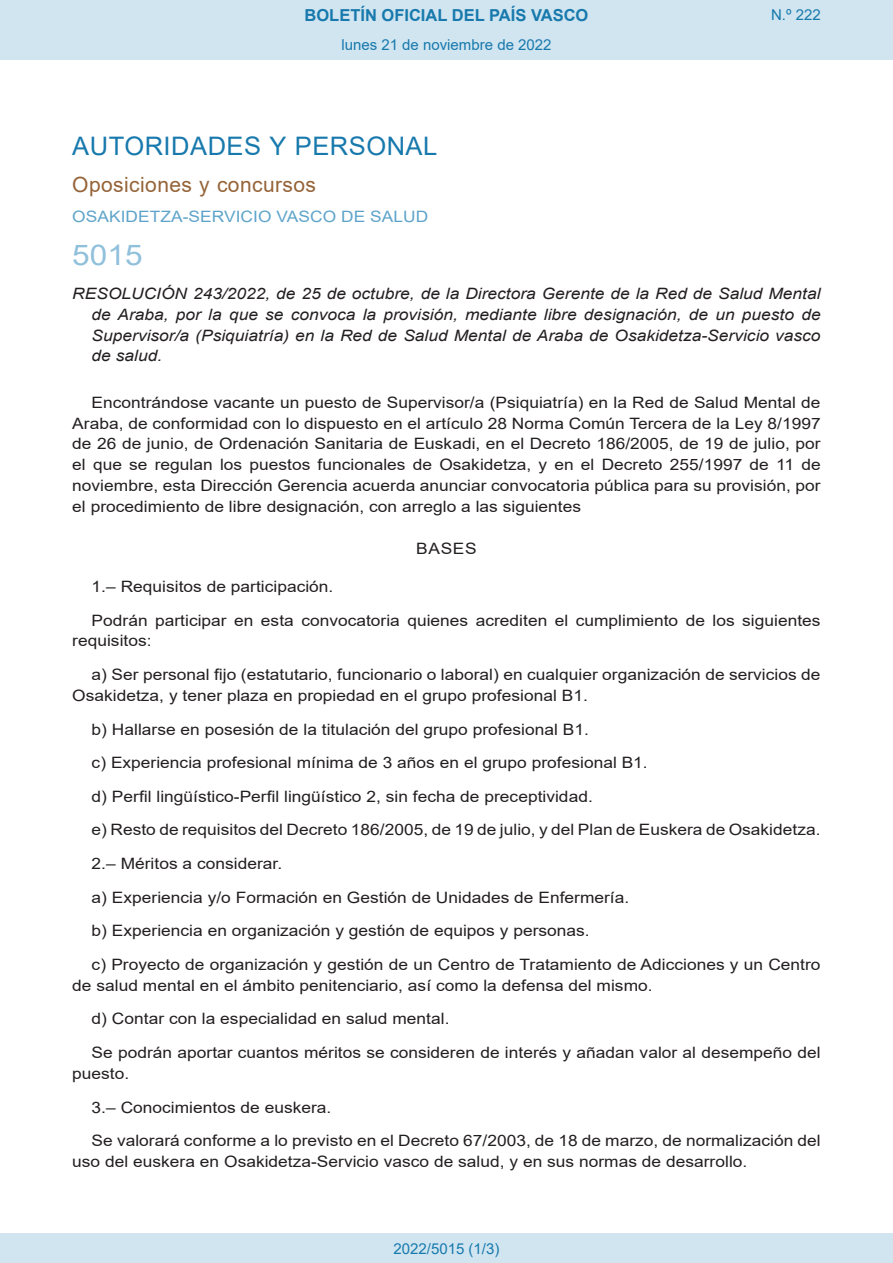
<style>
.page{position:relative;width:893px;height:1263px;background:#fff}
.page>*{position:absolute;margin:0;border:0;box-sizing:border-box;transform-origin:0 0}
.BOPVOrden{font:28.5px "Arial";color:#90c0db;scale:1.11 1}
.BOPVSeccion{font:25.5px "Arial";letter-spacing:.02em;color:#1879ad}
.BOPVSubseccion{font:21px "Arial";letter-spacing:.02em;color:#956338}
.t1{font:700 16.5px "Arial";color:#1879ad}
.BOPVDetalle{font:15.6px/20.9px "Arial";color:#231f20;scale:1.11 1}
.BOPVTitulo{font:italic 15.6px/20.9px "Arial";color:#231f20;text-align:justify;scale:1.11 1}
.BOPVOrganismo{font:15.6px "Arial";letter-spacing:.005em;color:#5ea4ca;scale:1.11 1}
.BOPVClave{font:15.6px "Arial";letter-spacing:.035em;color:#231f20;scale:1.11 1}
.Paginacion_Centro{font:15px "Arial";color:#1879ad}
</style>
<div class="page">
<div style="left:0;top:0;width:893px;height:60px;background:#d0e5f0"></div>
<div style="left:0;top:1233px;width:893px;height:30px;background:#d0e5f0"></div>
<p class="t1" style="left:305px;top:3px;width:285px">BOLETÍN OFICIAL DEL PAÍS VASCO</p>
<p class="Paginacion_Centro" style="left:341px;top:35px;width:212px">lunes 21 de noviembre de 2022</p>
<p class="Paginacion_Centro" style="left:771px;top:5px;width:51px">N.º 222</p>
<p class="BOPVSeccion" style="left:72px;top:128px;width:366px">AUTORIDADES Y PERSONAL</p>
<p class="BOPVSubseccion" style="left:72px;top:171px;width:245px">Oposiciones y concursos</p>
<p class="BOPVOrganismo" style="left:72px;top:206px;width:322px">OSAKIDETZA-SERVICIO VASCO DE SALUD</p>
<p class="BOPVOrden" style="left:72px;top:236px;width:65px">5015</p>
<p class="BOPVTitulo" style="left:92px;top:283px;width:658px;text-indent:-19px">RESOLUCIÓN 243/2022, de 25 de octubre, de la Directora Gerente de la Red de Salud Mental de Araba, por la que se convoca la provisión, mediante libre designación, de un puesto de Supervisor/a (Psiquiatría) en la Red de Salud Mental de Araba de Osakidetza-Servicio vasco de salud.</p>
<p class="BOPVDetalle" style="left:72px;top:392px;width:676px;text-align:justify;text-indent:19px">Encontrándose vacante un puesto de Supervisor/a (Psiquiatría) en la Red de Salud Mental de Araba, de conformidad con lo dispuesto en el artículo 28 Norma Común Tercera de la Ley 8/1997 de 26 de junio, de Ordenación Sanitaria de Euskadi, en el Decreto 186/2005, de 19 de julio, por el que se regulan los puestos funcionales de Osakidetza, y en el Decreto 255/1997 de 11 de noviembre, esta Dirección Gerencia acuerda anunciar convocatoria pública para su provisión, por el procedimiento de libre designación, con arreglo a las siguientes</p>
<p class="BOPVClave" style="left:416px;top:538px;width:56px">BASES</p>
<p class="BOPVDetalle" style="left:92px;top:576px;width:219px">1.– Requisitos de participación.</p>
<p class="BOPVDetalle" style="left:72px;top:610px;width:676px;text-indent:19px">Podrán participar en esta convocatoria quienes acrediten el cumplimiento de los siguientes requisitos:</p>
<p class="BOPVDetalle" style="left:72px;top:664px;width:676px;text-indent:19px">a) Ser personal fijo (estatutario, funcionario o laboral) en cualquier organización de servicios de<br>Osakidetza, y tener plaza en propiedad en el grupo profesional B1.</p>
<p class="BOPVDetalle" style="left:92px;top:718px;width:449px">b) Hallarse en posesión de la titulación del grupo profesional B1.</p>
<p class="BOPVDetalle" style="left:92px;top:752px;width:503px">c) Experiencia profesional mínima de 3 años en el grupo profesional B1.</p>
<p class="BOPVDetalle" style="left:92px;top:786px;width:453px">d) Perfil lingüístico-Perfil lingüístico 2, sin fecha de preceptividad.</p>
<p class="BOPVDetalle" style="left:92px;top:819px;width:658px">e) Resto de requisitos del Decreto 186/2005, de 19 de julio, y del Plan de Euskera de Osakidetza.</p>
<p class="BOPVDetalle" style="left:92px;top:853px;width:173px">2.– Méritos a considerar.</p>
<p class="BOPVDetalle" style="left:92px;top:886px;width:486px">a) Experiencia y/o Formación en Gestión de Unidades de Enfermería.</p>
<p class="BOPVDetalle" style="left:92px;top:920px;width:450px">b) Experiencia en organización y gestión de equipos y personas.</p>
<p class="BOPVDetalle" style="left:72px;top:954px;width:676px;text-indent:19px">c) Proyecto de organización y gestión de un Centro de Tratamiento de Adicciones y un Centro de salud mental en el ámbito penitenciario, así como la defensa del mismo.</p>
<p class="BOPVDetalle" style="left:92px;top:1008px;width:324px">d) Contar con la especialidad en salud mental.</p>
<p class="BOPVDetalle" style="left:72px;top:1042px;width:676px;text-indent:19px">Se podrán aportar cuantos méritos se consideren de interés y añadan valor al desempeño del puesto.</p>
<p class="BOPVDetalle" style="left:92px;top:1096px;width:218px">3.– Conocimientos de euskera.</p>
<p class="BOPVDetalle" style="left:72px;top:1130px;width:676px;text-indent:19px">Se valorará conforme a lo previsto en el Decreto 67/2003, de 18 de marzo, de normalización del uso del euskera en Osakidetza-Servicio vasco de salud, y en sus normas de desarrollo.</p>
<p class="Paginacion_Centro" style="left:393px;top:1238px;width:107px">2022/5015 (1/3)</p>
</div>
